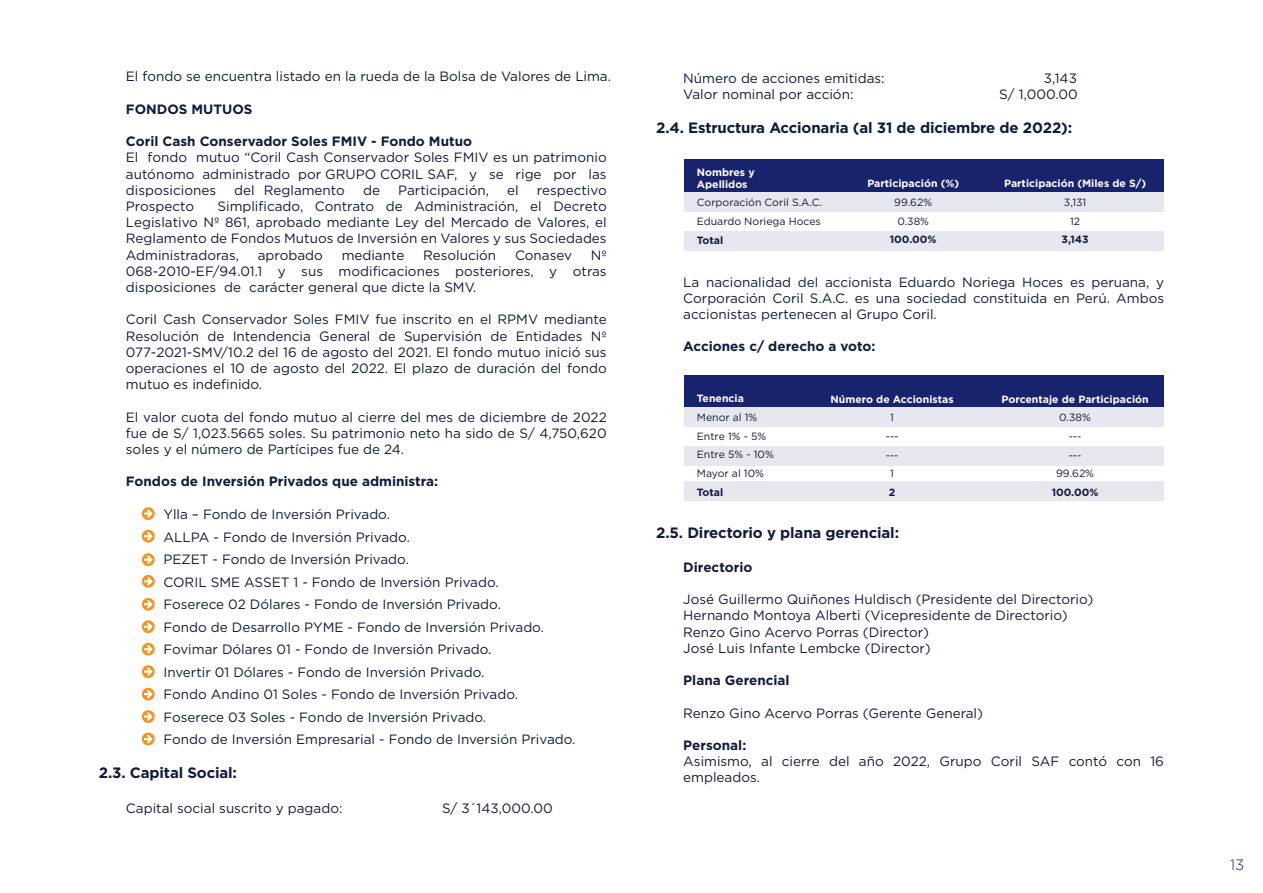
<style>
.page{position:relative;width:1263px;height:893px;background:#fff}
.page>*{position:absolute;margin:0;border:0;box-sizing:border-box;transform-origin:0 0}
.t1{font:700 15px "Gotham";letter-spacing:-.01em;color:#131a3a}
.t2{font:300 15px "Gotham";color:#19226d}
.t3{font:13.5px/16.2px "Gotham";color:#131a3a;text-align:justify}
.t4{font:700 13.5px "Gotham";color:#131a3a}
.t5{font:10.5px/18.8px "Gotham";color:#131a3a}
.t6{font:700 10.5px/11.9px "Gotham";color:#fff}
.t7{font:700 10.5px "Gotham";color:#131a3a}
</style>
<div class="page">
<div style="left:684px;top:160px;width:480px;height:32px;background:#19226d"></div>
<div style="left:684px;top:231px;width:480px;height:20px;background:#e7e7ef"></div>
<div style="left:684px;top:192px;width:480px;height:20px;background:#e7e7ef"></div>
<div style="left:684px;top:375px;width:480px;height:32px;background:#19226d"></div>
<div style="left:684px;top:446px;width:480px;height:20px;background:#e7e7ef"></div>
<div style="left:684px;top:481px;width:480px;height:19px;background:#e7e7ef"></div>
<div style="left:684px;top:407px;width:480px;height:20px;background:#e7e7ef"></div>
<svg style="left:142px;top:507px;width:13px;height:13px"></svg>
<svg style="left:142px;top:530px;width:13px;height:13px"></svg>
<svg style="left:142px;top:553px;width:13px;height:13px"></svg>
<svg style="left:142px;top:575px;width:13px;height:13px"></svg>
<svg style="left:142px;top:598px;width:13px;height:13px"></svg>
<svg style="left:142px;top:620px;width:13px;height:13px"></svg>
<svg style="left:142px;top:643px;width:13px;height:13px"></svg>
<svg style="left:142px;top:665px;width:13px;height:13px"></svg>
<svg style="left:142px;top:688px;width:13px;height:12px"></svg>
<svg style="left:142px;top:710px;width:13px;height:13px"></svg>
<svg style="left:142px;top:733px;width:13px;height:12px"></svg>
<p class="t3" style="left:126px;top:68px;width:487px">El fondo se encuentra listado en la rueda de la Bolsa de Valores de Lima.</p>
<p class="t4" style="left:126px;top:100px;width:128px">FONDOS MUTUOS</p>
<p class="t4" style="left:126px;top:132px;width:348px">Coril Cash Conservador Soles FMIV - Fondo Mutuo</p>
<p class="t3" style="left:126px;top:149px;width:482px">El fondo mutuo “Coril Cash Conservador Soles FMIV es un patrimonio autónomo administrado por GRUPO CORIL SAF, y se rige por las disposiciones</p>
<p class="t3" style="left:234px;top:182px;width:112px">del Reglamento</p>
<p class="t3" style="left:363px;top:182px;width:18px">de</p>
<p class="t3" style="left:398px;top:182px;width:92px">Participación,</p>
<p class="t3" style="left:507px;top:182px;width:13px">el</p>
<p class="t3" style="left:537px;top:182px;width:71px">respectivo</p>
<p class="t3" style="left:126px;top:198px;width:482px;text-indent:92px">Simplificado, Contrato de Administración, el Decreto Legislativo Nº 861, aprobado mediante Ley del Mercado de Valores, el Reglamento de Fondos Mutuos de Inversión en Valores y sus Sociedades Administradoras,</p>
<p class="t3" style="left:126px;top:198px;width:70px">Prospecto</p>
<p class="t3" style="left:258px;top:246px;width:67px">aprobado</p>
<p class="t3" style="left:342px;top:246px;width:64px">mediante</p>
<p class="t3" style="left:423px;top:246px;width:75px">Resolución</p>
<p class="t3" style="left:515px;top:246px;width:59px">Conasev</p>
<p class="t3" style="left:126px;top:246px;width:482px;text-indent:465px">Nº 068-2010-EF/94.01.1 y sus modificaciones posteriores, y otras disposiciones de carácter general que dicte la SMV.</p>
<p class="t3" style="left:126px;top:311px;width:482px">Coril Cash Conservador Soles FMIV fue inscrito en el RPMV mediante Resolución de Intendencia General de Supervisión de Entidades Nº 077-2021-SMV/10.2 del 16 de agosto del 2021. El fondo mutuo inició sus operaciones el 10 de agosto del 2022. El plazo de duración del fondo mutuo es indefinido.</p>
<p class="t3" style="left:126px;top:408px;width:482px">El valor cuota del fondo mutuo al cierre del mes de diciembre de 2022 fue de S/ 1,023.5665 soles. Su patrimonio neto ha sido de S/ 4,750,620 soles y el número de Partícipes fue de 24.</p>
<p class="t4" style="left:126px;top:473px;width:314px">Fondos de Inversión Privados que administra:</p>
<p class="t3" style="left:163px;top:503px;width:414px;line-height:22.5px;text-align:left">Ylla – Fondo de Inversión Privado.<br>ALLPA - Fondo de Inversión Privado.<br>PEZET - Fondo de Inversión Privado.<br>CORIL SME ASSET 1 - Fondo de Inversión Privado.<br>Foserece 02 Dólares - Fondo de Inversión Privado.<br>Fondo de Desarrollo PYME - Fondo de Inversión Privado.<br>Fovimar Dólares 01 - Fondo de Inversión Privado.<br>Invertir 01 Dólares - Fondo de Inversión Privado.<br>Fondo Andino 01 Soles - Fondo de Inversión Privado.<br>Foserece 03 Soles - Fondo de Inversión Privado.<br>Fondo de Inversión Empresarial - Fondo de Inversión Privado.</p>
<p class="t1" style="left:99px;top:763px;width:140px">2.3. Capital Social:</p>
<p class="t3" style="left:126px;top:799px;width:218px">Capital social suscrito y pagado:</p>
<p class="t3" style="left:442px;top:799px;width:112px">S/ 3´143,000.00</p>
<p class="t3" style="left:683px;top:69px;width:203px">Número de acciones emitidas:</p>
<p class="t3" style="left:1044px;top:69px;width:35px">3,143</p>
<p class="t3" style="left:683px;top:86px;width:172px">Valor nominal por acción:</p>
<p class="t3" style="left:999px;top:86px;width:80px">S/ 1,000.00</p>
<p class="t1" style="left:656px;top:118px;width:417px">2.4. Estructura Accionaria (al 31 de diciembre de 2022):</p>
<p class="t6" style="left:697px;top:166px;width:59px">Nombres y<br>Apellidos</p>
<p class="t5" style="left:697px;top:193px;width:127px">Corporación Coril S.A.C.<br>Eduardo Noriega Hoces</p>
<p class="t7" style="left:697px;top:233px;width:28px">Total</p>
<p class="t6" style="left:867px;top:178px;width:93px">Participación (%)</p>
<p class="t5" style="left:894px;top:193px;width:39px">99.62%<br>0.38%</p>
<p class="t7" style="left:890px;top:233px;width:48px">100.00%</p>
<p class="t6" style="left:1004px;top:178px;width:143px">Participación (Miles de S/)</p>
<p class="t5" style="left:1064px;top:193px;width:24px;text-align:center">3,131<br>12</p>
<p class="t7" style="left:1061px;top:233px;width:29px">3,143</p>
<p class="t3" style="left:683px;top:273px;width:482px">La nacionalidad del accionista Eduardo Noriega Hoces es peruana, y Corporación Coril S.A.C. es una sociedad constituida en Perú. Ambos accionistas pertenecen al Grupo Coril.</p>
<p class="t4" style="left:683px;top:338px;width:194px">Acciones c/ derecho a voto:</p>
<p class="t6" style="left:697px;top:392px;width:49px">Tenencia</p>
<p class="t5" style="left:697px;top:408px;width:78px">Menor al 1%<br>Entre 1% - 5%<br>Entre 5% - 10%<br>Mayor al 10%</p>
<p class="t7" style="left:697px;top:485px;width:28px">Total</p>
<p class="t6" style="left:831px;top:393px;width:125px">Número de Accionistas</p>
<p class="t5" style="left:886px;top:408px;width:14px;text-align:center">1 --- ---<br>1</p>
<p class="t7" style="left:889px;top:485px;width:8px">2</p>
<p class="t6" style="left:1001px;top:393px;width:149px">Porcentaje de Participación</p>
<p class="t5" style="left:1056px;top:408px;width:39px;text-align:center">0.38% ---<br>---<br>99.62%</p>
<p class="t7" style="left:1052px;top:485px;width:48px">100.00%</p>
<p class="t1" style="left:656px;top:522px;width:244px">2.5. Directorio y plana gerencial:</p>
<p class="t4" style="left:683px;top:558px;width:71px">Directorio</p>
<p class="t3" style="left:683px;top:591px;width:412px;text-align:left">José Guillermo Quiñones Huldisch (Presidente del Directorio)<br>Hernando Montoya Alberti (Vicepresidente de Directorio)<br>Renzo Gino Acervo Porras (Director)<br>José Luis Infante Lembcke (Director)</p>
<p class="t4" style="left:683px;top:671px;width:108px">Plana Gerencial</p>
<p class="t3" style="left:683px;top:704px;width:301px">Renzo Gino Acervo Porras (Gerente General)</p>
<p class="t4" style="left:683px;top:736px;width:65px">Personal:</p>
<p class="t3" style="left:683px;top:753px;width:482px">Asimismo, al cierre del año 2022, Grupo Coril SAF contó con 16 empleados.</p>
<p class="t2" style="left:1230px;top:856px;width:16px">13</p>
</div>
